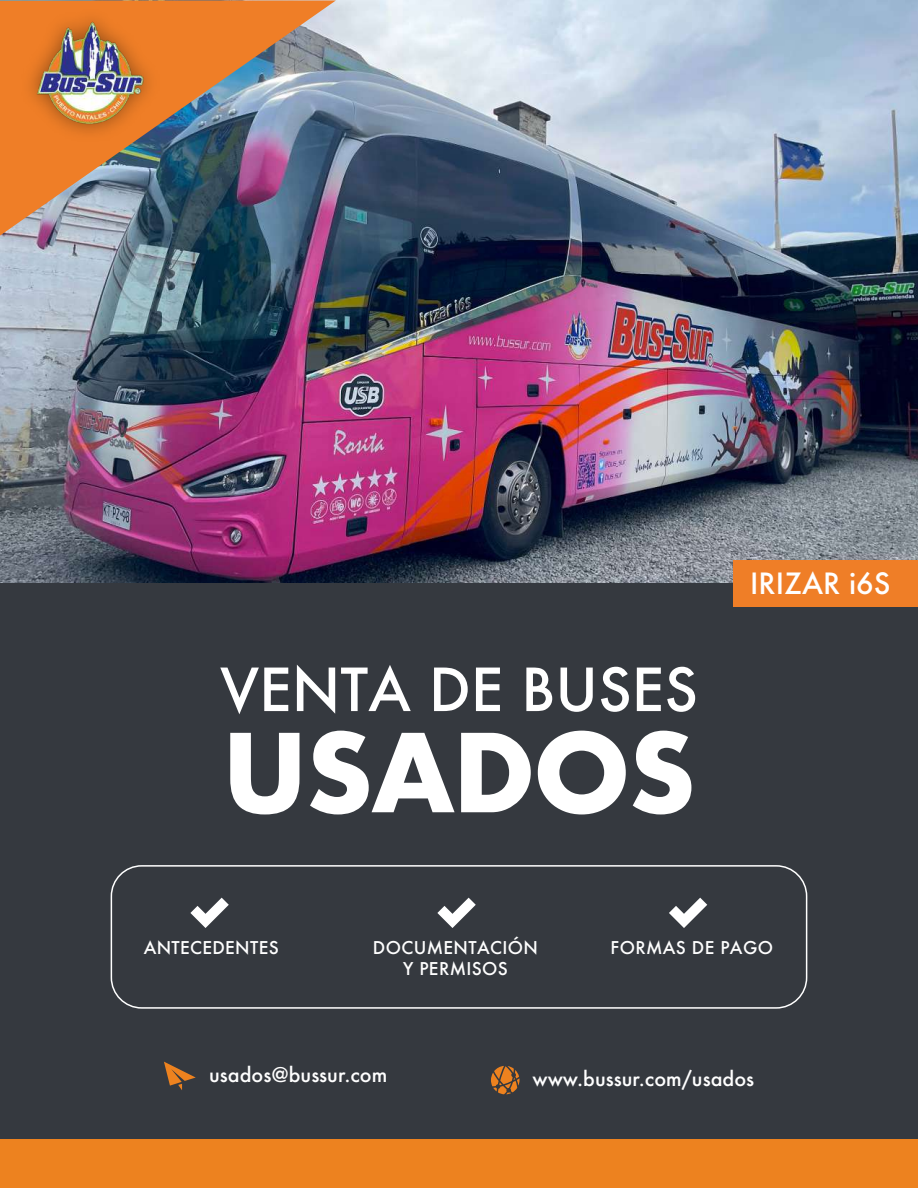
<style>
.page{position:relative;width:918px;height:1188px;background:#35393f}
.page>*{position:absolute;margin:0;border:0;box-sizing:border-box;transform-origin:0 0}
.t1{font:700 105.3px "Futura";letter-spacing:-.025em;color:#fff}
.t2{font:500 57.75px "Futura";color:#fff}
.t3{font:500 28.5px "Futura";color:#fff}
.t4{font:500 19.65px "Futura";color:#fff}
.t5{font:500 17.1px/20.5px "Futura";letter-spacing:.02em;color:#fff;text-align:center}
</style>
<div class="page">
<img style="left:0;top:0;width:918px;height:582px">
<div style="left:734px;top:560px;width:184px;height:46px;background:#ef7e27"></div>
<img style="left:0;top:0;width:336px;height:236px">
<img style="left:7px;top:0;width:166px;height:152px">
<img style="left:33px;top:19px;width:114px;height:108px">
<div style="left:0;top:1139px;width:918px;height:48px;background:#ed821f"></div>
<svg style="left:491px;top:1066px;width:29px;height:28px"></svg>
<svg style="left:164px;top:1062px;width:32px;height:28px"></svg>
<svg style="left:190px;top:898px;width:39px;height:30px"></svg>
<svg style="left:437px;top:898px;width:39px;height:30px"></svg>
<svg style="left:669px;top:898px;width:38px;height:30px"></svg>
<div style="left:111px;top:865px;width:696px;height:144px;border:2px solid #fff;border-radius:30px"></div>
<h2 class="t2" style="left:220px;top:650px;width:479px">VENTA DE BUSES</h2>
<h1 class="t1" style="left:222px;top:697px;width:476px">USADOS</h1>
<h3 class="t3" style="left:750px;top:564px;width:142px">IRIZAR i6S</h3>
<p class="t5" style="left:144px;top:937px;width:136px">ANTECEDENTES</p>
<p class="t5" style="left:373px;top:937px;width:167px">DOCUMENTACIÓN<br>Y PERMISOS</p>
<p class="t5" style="left:611px;top:937px;width:164px">FORMAS DE PAGO</p>
<p class="t4" style="left:209px;top:1061px;width:180px">usados@bussur.com</p>
<p class="t4" style="left:532px;top:1065px;width:223px">www.bussur.com/usados</p>
</div>
